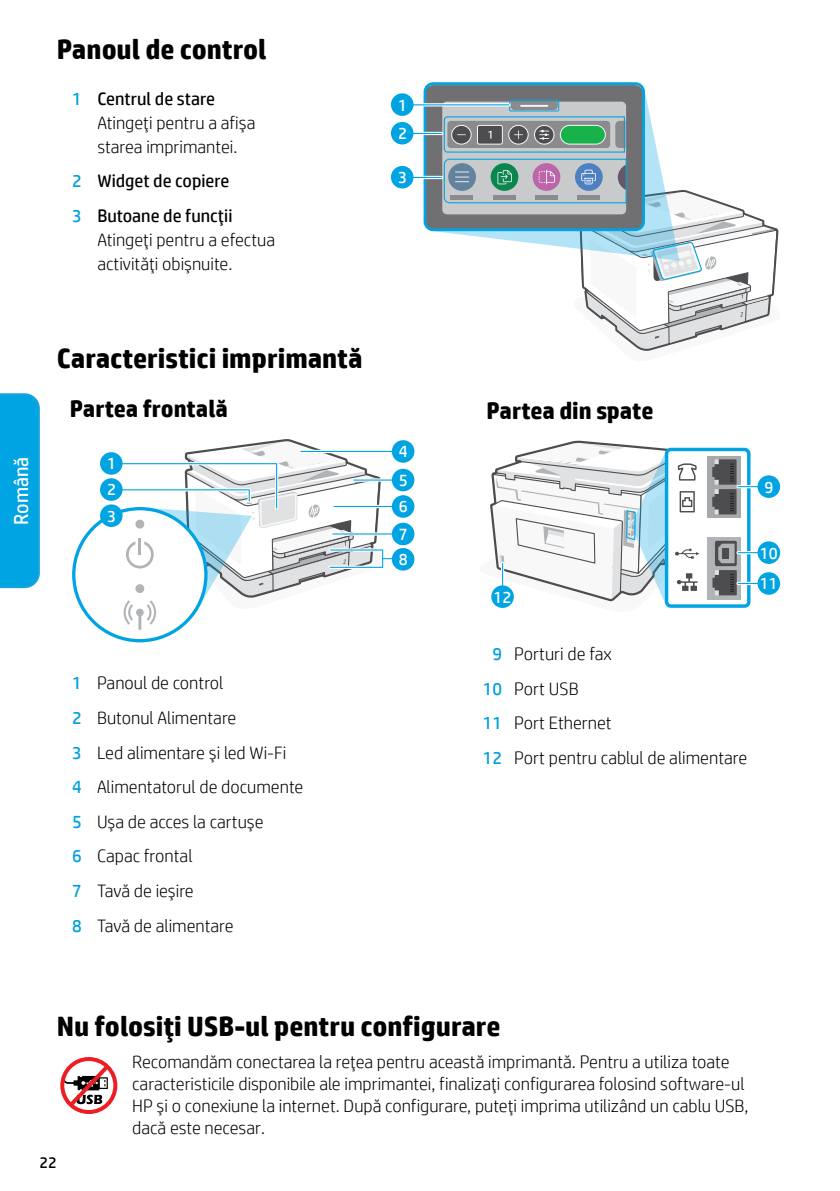
<style>
.page{position:relative;width:840px;height:1191px;background:#fff}
.page>*{position:absolute;margin:0;border:0;box-sizing:border-box;transform-origin:0 0}
.t1{font:700 28px "HP Simplified";color:#000}
.t2{font:700 24px "HP Simplified";color:#000}
.t3{font:20px "HP Simplified";color:#fff}
.t4{font:300 18px/34.6px "HP Simplified";color:#000}
.t5{font:18px/34.6px "HP Simplified";color:#000}
.t6{font:16.8px/28.6px "HP Simplified";color:#fff}
.t7{font:16px "HP Simplified";color:#000}
.s1{font-weight:400;color:#00a1dd}
.s2{font-weight:400}
.s3{color:#00a1dd}
</style>
<div class="page">
<svg style="left:0;top:393px;width:40px;height:195px;background:#06a5e3"></svg>
<div style="left:425px;top:85px;width:218px;height:146px;background:#707072;border-radius:8px"></div>
<svg style="left:442px;top:102px;width:183px;height:112px;background:#c6c9cb"></svg>
<svg style="left:511px;top:102px;width:46px;height:7px"></svg>
<hr style="left:520px;top:105px;width:28px;height:2px;background:#f8f8f8">
<div style="left:509px;top:100px;width:50px;height:11px;border:1px solid #00a4e3"></div>
<svg style="left:443px;top:116px;width:336px;height:235px"></svg>
<div style="left:423px;top:82px;width:221px;height:149px;border:3px solid #00a4e3;border-radius:8px"></div>
<hr style="left:405px;top:103px;width:103px;height:3px;background:#fff">
<hr style="left:405px;top:104px;width:103px;height:1px;background:#00a4e3">
<div style="left:391px;top:93px;width:22px;height:23px;background:#00a4e3;border-radius:50%"></div>
<hr style="left:405px;top:132px;width:36px;height:3px;background:#fff">
<hr style="left:405px;top:133px;width:36px;height:1px;background:#00a4e3">
<div style="left:391px;top:122px;width:22px;height:22px;background:#00a4e3;border-radius:50%"></div>
<hr style="left:405px;top:176px;width:36px;height:3px;background:#fff">
<hr style="left:405px;top:177px;width:36px;height:1px;background:#00a4e3">
<div style="left:391px;top:166px;width:22px;height:22px;background:#00a4e3;border-radius:50%"></div>
<div style="left:100px;top:452px;width:22px;height:23px;background:#00a4e3;border-radius:50%"></div>
<div style="left:100px;top:478px;width:22px;height:23px;background:#00a4e3;border-radius:50%"></div>
<div style="left:100px;top:504px;width:22px;height:23px;background:#00a4e3;border-radius:50%"></div>
<div style="left:391px;top:440px;width:23px;height:23px;background:#00a4e3;border-radius:50%"></div>
<div style="left:391px;top:469px;width:23px;height:22px;background:#00a4e3;border-radius:50%"></div>
<div style="left:391px;top:495px;width:23px;height:23px;background:#00a4e3;border-radius:50%"></div>
<div style="left:391px;top:523px;width:23px;height:22px;background:#00a4e3;border-radius:50%"></div>
<svg style="left:111px;top:439px;width:292px;height:190px"></svg>
<div style="left:391px;top:548px;width:23px;height:22px;background:#00a4e3;border-radius:50%"></div>
<div style="left:664px;top:448px;width:86px;height:160px;border:3px solid #00a4e3;border-radius:4px"></div>
<svg style="left:707px;top:456px;width:33px;height:61px"></svg>
<svg style="left:707px;top:457px;width:29px;height:59px;background:#707173"></svg>
<div style="left:706px;top:537px;width:34px;height:62px;background:#b1b4b6"></div>
<svg style="left:712px;top:570px;width:24px;height:25px"></svg>
<svg style="left:714px;top:541px;width:22px;height:25px"></svg>
<svg style="left:717px;top:543px;width:17px;height:20px"></svg>
<div style="left:722px;top:548px;width:6px;height:10px;background:#4d4d4f"></div>
<svg style="left:490px;top:440px;width:209px;height:168px"></svg>
<hr style="left:737px;top:485px;width:32px;height:3px;background:#fff">
<hr style="left:737px;top:486px;width:32px;height:1px;background:#00a4e3">
<div style="left:757px;top:475px;width:22px;height:23px;background:#00a4e3;border-radius:50%"></div>
<hr style="left:737px;top:551px;width:32px;height:3px;background:#fff">
<hr style="left:737px;top:552px;width:32px;height:1px;background:#00a4e3">
<div style="left:757px;top:541px;width:22px;height:23px;background:#00a4e3;border-radius:50%"></div>
<hr style="left:737px;top:582px;width:32px;height:3px;background:#fff">
<hr style="left:737px;top:583px;width:32px;height:1px;background:#00a4e3">
<div style="left:757px;top:572px;width:22px;height:23px;background:#00a4e3;border-radius:50%"></div>
<svg style="left:500px;top:563px;width:4px;height:22px"></svg>
<hr style="left:501px;top:563px;width:2px;height:32px;background:#00a4e3">
<div style="left:491px;top:585px;width:22px;height:23px;background:#00a4e3;border-radius:50%"></div>
<svg style="left:60px;top:1057px;width:57px;height:57px"></svg>
<p class="t3" style="left:8px;top:525px;width:70px;rotate:-90deg">Română</p>
<h1 class="t1" style="left:57px;top:31px;width:211px">Panoul de control</h1>
<p class="t4" style="left:97px;top:86px;width:159px;line-height:24px;text-indent:-25px"><span class="s1">1</span> <span class="s2">Centrul de stare<br></span>Atingeţi pentru a afişa starea imprimantei.</p>
<p class="t5" style="left:72px;top:163px;width:162px"><span class="s3">2</span> Widget de copiere<br><span class="s3">3</span> Butoane de funcţii</p>
<p class="t4" style="left:97px;top:227px;width:179px;line-height:24px">Atingeţi pentru a efectua activităţi obişnuite.</p>
<h1 class="t1" style="left:57px;top:340px;width:307px">Caracteristici imprimantă</h1>
<h2 class="t2" style="left:70px;top:393px;width:159px">Partea frontală</h2>
<p class="t6" style="left:398px;top:90px;width:10px">1<br>2</p>
<p class="t6" style="left:398px;top:163px;width:10px">3</p>
<p class="t6" style="left:107px;top:450px;width:10px;line-height:26.2px;text-align:justify">1<br>2<br>3</p>
<p class="t6" style="left:398px;top:437px;width:10px">4<br>5</p>
<p class="t6" style="left:398px;top:492px;width:10px;line-height:27.6px">6<br>7</p>
<p class="t6" style="left:398px;top:545px;width:10px">8</p>
<p class="t4" style="left:72px;top:665px;width:232px"><span class="s1">1</span> Panoul de control<br><span class="s1">2</span> Butonul Alimentare<br><span class="s1">3</span> Led alimentare şi led Wi-Fi<br><span class="s1">4</span> Alimentatorul de documente<br><span class="s1">5</span> Uşa de acces la cartuşe<br><span class="s1">6</span> Capac frontal<br><span class="s1">7</span> Tavă de ieşire<br><span class="s1">8</span> Tavă de alimentare</p>
<h2 class="t2" style="left:486px;top:395px;width:168px">Partea din spate</h2>
<p class="t6" style="left:763px;top:472px;width:10px">9</p>
<p class="t6" style="left:493px;top:582px;width:19px">12</p>
<p class="t6" style="left:759px;top:537px;width:19px;line-height:30.8px">10<br>11</p>
<p class="t4" style="left:482px;top:636px;width:266px;text-indent:10px"><span class="s1">9</span> Porturi de fax<br><span class="s1">10</span> Port USB<br><span class="s1">11</span> Port Ethernet<br><span class="s1">12</span> Port pentru cablul de alimentare</p>
<h1 class="t1" style="left:57px;top:1007px;width:445px">Nu folosiţi USB-ul pentru configurare</h1>
<p class="t4" style="left:132px;top:1050px;width:617px;line-height:22px">Recomandăm conectarea la reţea pentru această imprimantă. Pentru a utiliza toate caracteristicile disponibile ale imprimantei, finalizaţi configurarea folosind software-ul HP şi o conexiune la internet. După configurare, puteţi imprima utilizând un cablu USB, dacă este necesar.</p>
<p class="t7" style="left:39px;top:1152px;width:19px">22</p>
</div>
